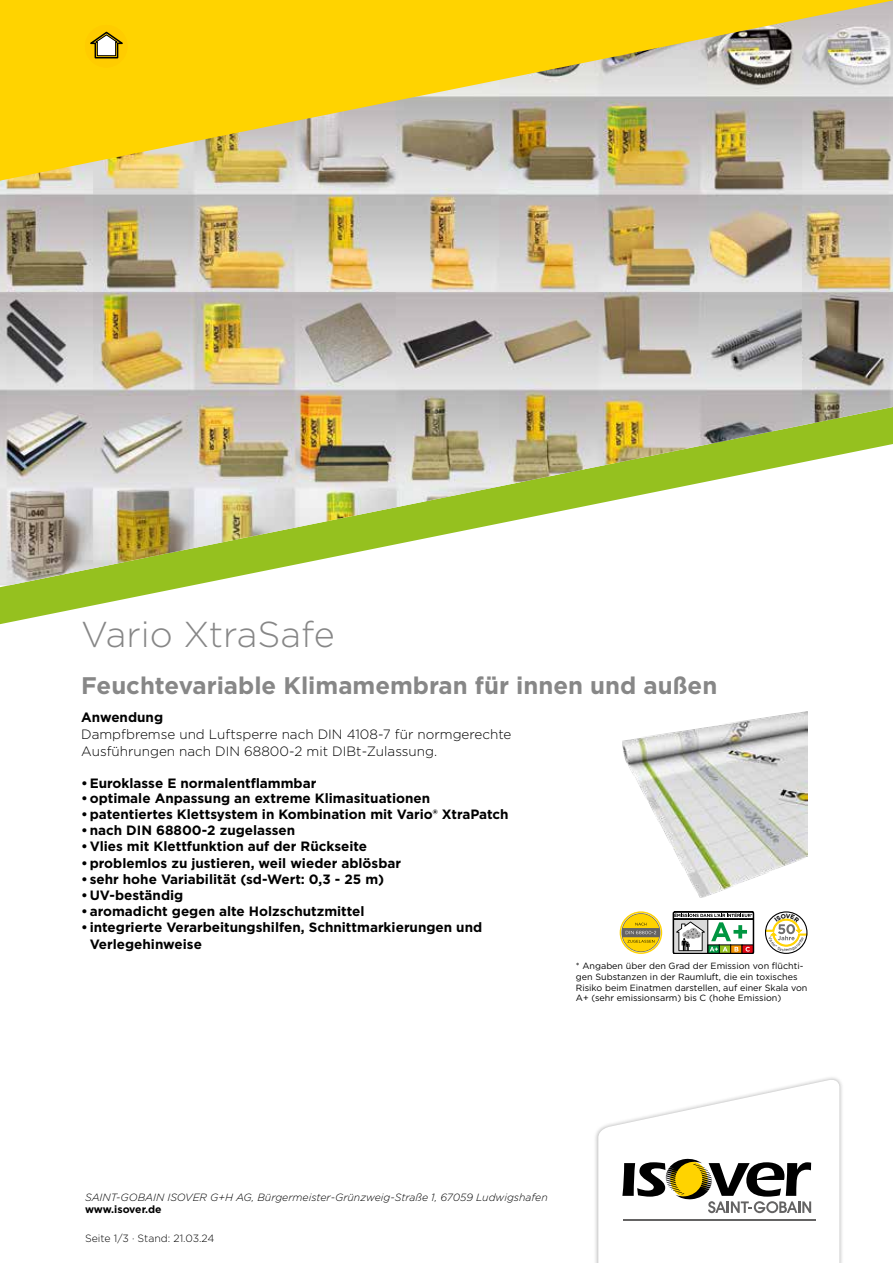
<style>
.page{position:relative;width:893px;height:1263px;background:#fff}
.page>*{position:absolute;margin:0;border:0;box-sizing:border-box;transform-origin:0 0}
.t1{font:300 36px "Gotham";color:#878787}
.t2{font:700 24px "Gotham";color:#878787}
.t3{font:700 13.5px/16.2px "Gotham";color:#000}
.t4{font:300 13.5px/17px "Gotham";color:#000}
.t5{font:italic 300 10.5px "Gotham";color:#000}
.t6{font:300 10.5px "Gotham";color:#000}
.t7{font:700 10.5px "Gotham";letter-spacing:-.005em;color:#000}
.t8{font:9px/10.8px "Gotham";color:#000}
</style>
<div class="page">
<div style="left:594px;top:1075px;width:250px;height:188px;background:#000;opacity:.3"></div>
<svg style="left:598px;top:1078px;width:241px;height:185px"></svg>
<svg style="left:0;top:587px;width:184px;height:37px"></svg>
<img style="left:0;top:181px;width:893px;height:404px">
<img style="left:623px;top:711px;width:184px;height:186px">
<img style="left:0;top:0;width:893px;height:181px">
<svg style="left:85px;top:25px;width:42px;height:43px"></svg>
<svg style="left:620px;top:911px;width:42px;height:43px"></svg>
<svg style="left:621px;top:913px;width:40px;height:39px"></svg>
<svg style="left:621px;top:913px;width:39px;height:39px"></svg>
<svg style="left:623px;top:914px;width:36px;height:37px"></svg>
<svg style="left:673px;top:911px;width:81px;height:43px"></svg>
<svg style="left:765px;top:911px;width:42px;height:43px"></svg>
<h1 class="t1" style="left:81px;top:611px;width:255px">Vario XtraSafe</h1>
<h2 class="t2" style="left:81px;top:669px;width:637px">Feuchtevariable Klimamembran für innen und außen</h2>
<p class="t3" style="left:81px;top:709px;width:83px">Anwendung</p>
<p class="t4" style="left:81px;top:726px;width:432px">Dampfbremse und Luftsperre nach DIN 4108-7 für normgerechte<br>Ausführungen nach DIN 68800-2 mit DIBt-Zulassung.</p>
<p class="t3" style="left:81px;top:775px;width:237px">•Euroklasse E normalentflammbar</p>
<p class="t3" style="left:81px;top:790px;width:351px">•optimale Anpassung an extreme Klimasituationen</p>
<p class="t3" style="left:81px;top:806px;width:429px">•patentiertes Klettsystem in Kombination mit Vario® XtraPatch</p>
<p class="t3" style="left:81px;top:822px;width:216px">•nach DIN 68800-2 zugelassen</p>
<p class="t3" style="left:81px;top:838px;width:288px">•Vlies mit Klettfunktion auf der Rückseite</p>
<p class="t3" style="left:81px;top:855px;width:321px">•problemlos zu justieren, weil wieder ablösbar</p>
<p class="t3" style="left:81px;top:871px;width:304px">• sehr hohe Variabilität (sd-Wert: 0,3 - 25 m)</p>
<p class="t3" style="left:81px;top:887px;width:104px">•UV-beständig</p>
<p class="t3" style="left:81px;top:903px;width:285px">•aromadicht gegen alte Holzschutzmittel</p>
<p class="t3" style="left:90px;top:919px;width:394px;text-indent:-9px">• integrierte Verarbeitungshilfen, Schnittmarkierungen und<br>Verlegehinweise</p>
<p class="t8" style="left:576px;top:960px;width:233px">* Angaben über den Grad der Emission von flüchti&shy;gen Substanzen in der Raumluft, die ein toxisches Risiko beim Einatmen darstellen, auf einer Skala von A+ (sehr emissionsarm) bis C (hohe Emission)</p>
<p class="t5" style="left:85px;top:1190px;width:464px">SAINT-GOBAIN ISOVER G+H AG, Bürgermeister-Grünzweig-Straße 1, 67059 Ludwigshafen</p>
<p class="t6" style="left:85px;top:1231px;width:131px">Seite 1/3 · Stand: 21.03.24</p>
<p class="t7" style="left:85px;top:1202px;width:78px">www.isover.de</p>
</div>
